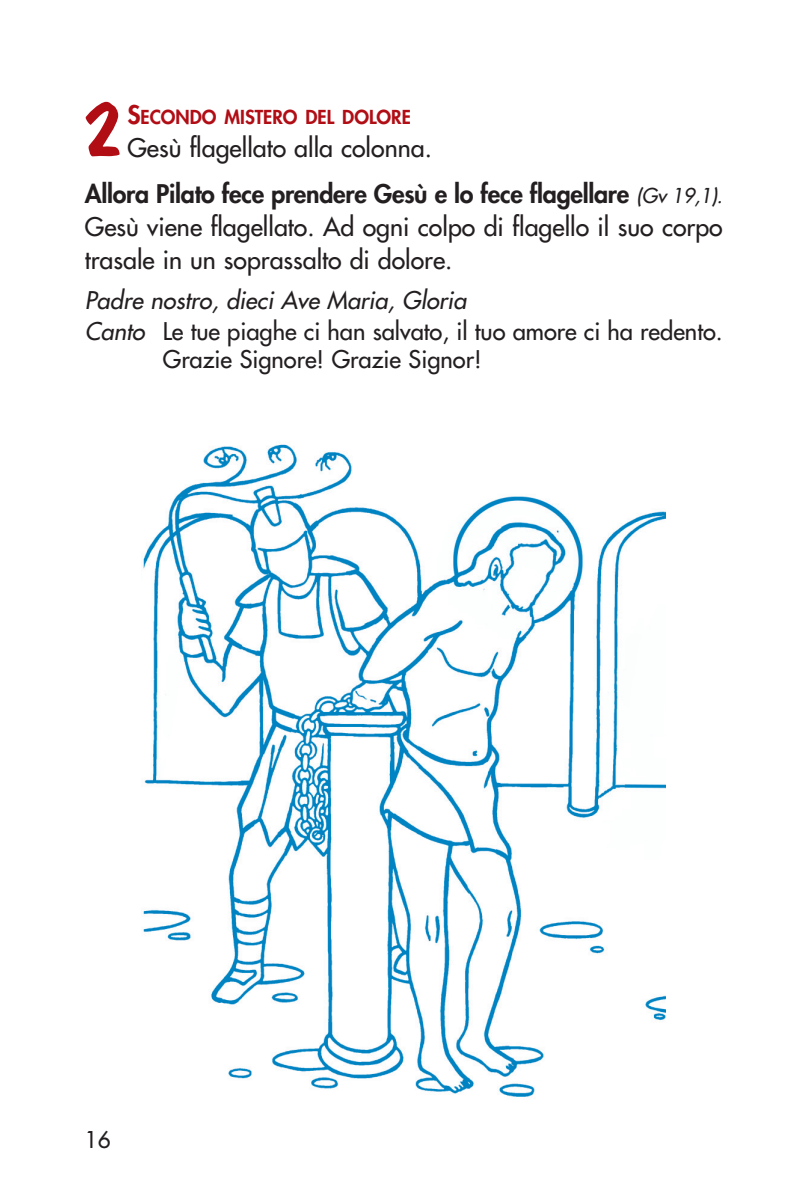
<style>
.page{position:relative;width:808px;height:1191px;background:#fff}
.page>*{position:absolute;margin:0;border:0;box-sizing:border-box;transform-origin:0 0}
.t1{font:85.75px "Dom Casual";color:#b10d15}
.t2{font:25px/33.2px "Futura";color:#231f20}
.t3{font:800 25px/46.5px "Futura";letter-spacing:-.01em;color:#231f20}
.t4{font:23.75px/31.5px "Futura";color:#231f20}
.t5{font:22.5px "Futura";color:#231f20}
.t6{font:800 18.75px "Futura";color:#b10d15}
.s1{font-size:25px}
.s2{font-weight:400}
.s3{font-weight:400;font-style:italic;font-size:20px}
.s4{font-style:italic}
</style>
<div class="page">
<img style="left:143px;top:444px;width:523px;height:653px">
<h1 class="t1" style="left:84px;top:93px;width:40px">2</h1>
<p class="t6" style="left:127px;top:108px;width:285px"><span class="s1">S</span>ECONDO MISTERO DEL DOLORE</p>
<p class="t3" style="left:85px;top:126px;width:643px;text-indent:43px"><span class="s2">Gesù flagellato alla colonna.<br></span>Allora Pilato fece prendere Gesù e lo fece flagellare <span class="s3">(Gv 19,1).</span></p>
<p class="t2" style="left:85px;top:212px;width:639px">Gesù viene flagellato. Ad ogni colpo di flagello il suo corpo trasale in un soprassalto di dolore.</p>
<p class="t4" style="left:85px;top:286px;width:639px"><span class="s4">Padre nostro, dieci Ave Maria, Gloria<br>Canto</span> Le tue piaghe ci han salvato, il tuo amore ci ha redento.</p>
<p class="t4" style="left:163px;top:345px;width:320px">Grazie Signore! Grazie Signor!</p>
<p class="t5" style="left:85px;top:1128px;width:27px">16</p>
</div>
